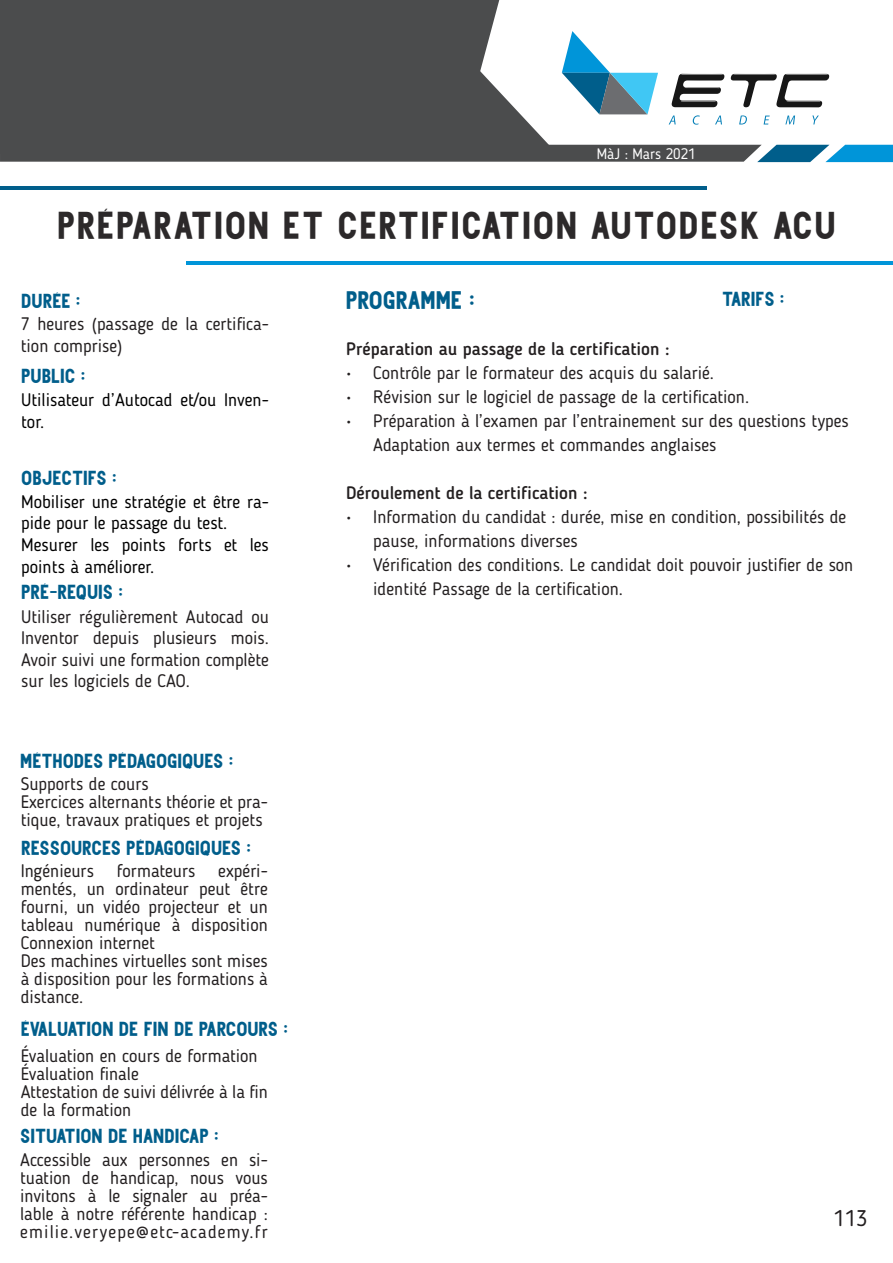
<style>
.page{position:relative;width:893px;height:1263px;background:#fff}
.page>*{position:absolute;margin:0;border:0;box-sizing:border-box;transform-origin:0 0}
.t1{font:34.5px "Centie Sans";letter-spacing:.05em;color:#2c292a}
.t2{font:22.5px "Centie Sans";color:#005e8b}
.t3{font:22.5px "Blogger Sans";color:#231f20}
.t4{font:18px/18px "Blogger Sans";color:#231f20}
.t5{font:18px/21.6px "Blogger Sans";color:#000}
.t6{font:18px "Centie Sans";color:#005e8b}
.t7{font:500 18px "Blogger Sans";color:#231f20}
.t8{font:15px "Blogger Sans";color:#fff}
</style>
<div class="page">
<hr style="left:0;top:187px;width:707px;height:3px;background:#005e8b">
<hr style="left:186px;top:261px;width:707px;height:3px;background:#0095d9">
<svg style="left:0;top:0;width:893px;height:162px"></svg>
<p class="t8" style="left:597px;top:145px;width:100px">MàJ : Mars 2021</p>
<h1 class="t1" style="left:57px;top:208px;width:780px">PRÉPARATION ET CERTIFICATION AUTODESK ACU</h1>
<p class="t6" style="left:21px;top:291px;width:61px">DURÉE :</p>
<p class="t4" style="left:21px;top:313px;width:250px;line-height:21.6px">7 heures (passage de la certifica&shy;tion comprise)</p>
<p class="t5" style="left:21px;top:389px;width:249px">Utilisateur d’Autocad et/ou Inven&shy;tor.</p>
<p class="t6" style="left:21px;top:366px;width:66px">PUBLIC :</p>
<p class="t6" style="left:21px;top:469px;width:97px">OBJECTIFS :</p>
<p class="t5" style="left:21px;top:491px;width:249px">Mobiliser une stratégie et être ra&shy;pide pour le passage du test.<br>Mesurer les points forts et les points à améliorer.</p>
<p class="t6" style="left:21px;top:583px;width:103px">PRÉ-REQUIS :</p>
<p class="t4" style="left:21px;top:605px;width:249px;line-height:21.6px;text-align:justify">Utiliser régulièrement Autocad ou Inventor depuis plusieurs mois.<br>Avoir suivi une formation complète sur les logiciels de CAO.</p>
<p class="t6" style="left:20px;top:751px;width:215px">MÉTHODES PÉDAGOGIQUES :</p>
<p class="t4" style="left:21px;top:775px;width:249px">Supports de cours<br>Exercices alternants théorie et pra&shy;tique, travaux pratiques et projets</p>
<p class="t6" style="left:21px;top:838px;width:231px">RESSOURCES PÉDAGOGIQUES :</p>
<p class="t4" style="left:21px;top:862px;width:75px">Ingénieurs</p>
<p class="t4" style="left:117px;top:862px;width:80px">formateurs</p>
<p class="t4" style="left:21px;top:862px;width:249px;text-indent:197px">expéri&shy;mentés, un ordinateur peut être fourni, un vidéo projecteur et un tableau numérique à disposition<br>Connexion internet<br>Des machines virtuelles sont mises à disposition pour les formations à distance.</p>
<p class="t6" style="left:21px;top:1019px;width:269px">ÉVALUATION DE FIN DE PARCOURS :</p>
<p class="t4" style="left:21px;top:1047px;width:249px">Évaluation en cours de formation<br>Évaluation finale<br>Attestation de suivi délivrée à la fin de la formation</p>
<p class="t6" style="left:20px;top:1127px;width:200px">SITUATION DE HANDICAP :</p>
<p class="t4" style="left:20px;top:1150px;width:249px;text-align:justify">Accessible aux personnes en si&shy;tuation de handicap, nous vous invitons à le signaler au préa&shy;lable à notre référente handicap : emilie.veryepe@etc-academy.fr</p>
<p class="t2" style="left:346px;top:288px;width:130px">PROGRAMME :</p>
<p class="t6" style="left:722px;top:290px;width:64px">TARIFS :</p>
<p class="t7" style="left:346px;top:338px;width:325px">Préparation au passage de la certification :</p>
<p class="t4" style="left:346px;top:363px;width:369px">• Contrôle par le formateur des acquis du salarié.</p>
<p class="t4" style="left:346px;top:387px;width:404px">• Révision sur le logiciel de passage de la certification.</p>
<p class="t4" style="left:373px;top:408px;width:477px;line-height:24px;text-indent:-27px">• Préparation à l’examen par l’entrainement sur des questions types<br>Adaptation aux termes et commandes anglaises</p>
<p class="t7" style="left:346px;top:482px;width:243px">Déroulement de la certification :</p>
<p class="t4" style="left:373px;top:504px;width:475px;line-height:24px;text-indent:-27px">• Information du candidat : durée, mise en condition, possibilités de pause, informations diverses</p>
<p class="t4" style="left:373px;top:552px;width:482px;line-height:24px;text-indent:-27px">• Vérification des conditions. Le candidat doit pouvoir justifier de son identité Passage de la certification.</p>
<p class="t3" style="left:834px;top:1204px;width:35px">113</p>
</div>
